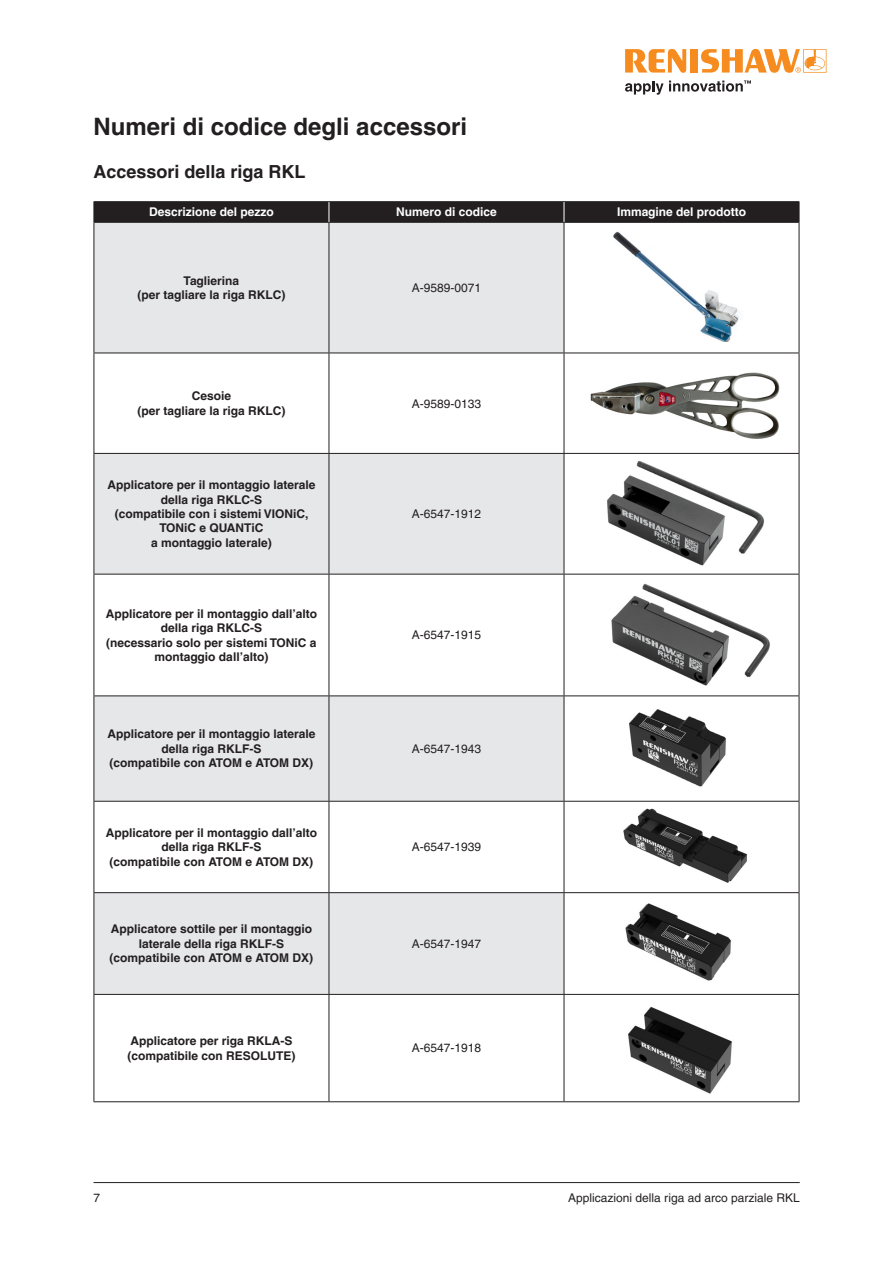
<style>
.page{position:relative;width:893px;height:1263px;background:#fff}
.page>*{position:absolute;margin:0;border:0;box-sizing:border-box;transform-origin:0 0}
.Heading_1__16pt_Bold{font:700 24px "Helvetica LT Pro";color:#231f20}
.Heading_4__12pt_Bold{font:700 18px "Helvetica LT Pro";color:#231f20}
.Column_1_bold_text{font:700 12px/14.4px "Helvetica LT Pro";color:#231f20;text-align:center}
.Table_body_text_centred{font:12px "Helvetica LT Pro";color:#231f20}
.Inside_Table_header_centred{font:700 12px "Helvetica LT Pro";color:#fff}
</style>
<div class="page">
<hr style="left:94px;top:1182px;width:706px;height:1px;background:#231f20">
<div style="left:95px;top:223px;width:469px;height:130px;background:#e6e7e9"></div>
<svg style="left:95px;top:354px;width:469px;height:747px"></svg>
<hr style="left:329px;top:201px;width:235px;height:1px;background:#231f20">
<hr style="left:564px;top:201px;width:235px;height:1px;background:#231f20">
<hr style="left:94px;top:222px;width:235px;height:1px;background:#231f20">
<hr style="left:329px;top:222px;width:235px;height:1px;background:#231f20">
<hr style="left:564px;top:222px;width:235px;height:1px;background:#231f20">
<hr style="left:94px;top:223px;width:1px;height:130px;background:#231f20">
<hr style="left:329px;top:223px;width:1px;height:130px;background:#231f20">
<hr style="left:564px;top:223px;width:1px;height:130px;background:#231f20">
<hr style="left:799px;top:223px;width:1px;height:130px;background:#231f20">
<hr style="left:94px;top:353px;width:235px;height:1px;background:#231f20">
<hr style="left:94px;top:353px;width:1px;height:100px;background:#231f20">
<hr style="left:329px;top:353px;width:235px;height:1px;background:#231f20">
<hr style="left:329px;top:353px;width:1px;height:100px;background:#231f20">
<hr style="left:564px;top:353px;width:235px;height:1px;background:#231f20">
<hr style="left:564px;top:353px;width:1px;height:100px;background:#231f20">
<hr style="left:799px;top:353px;width:1px;height:100px;background:#231f20">
<hr style="left:94px;top:453px;width:235px;height:1px;background:#231f20">
<hr style="left:94px;top:454px;width:1px;height:120px;background:#231f20">
<hr style="left:329px;top:453px;width:235px;height:1px;background:#231f20">
<hr style="left:329px;top:454px;width:1px;height:120px;background:#231f20">
<hr style="left:564px;top:453px;width:235px;height:1px;background:#231f20">
<hr style="left:564px;top:454px;width:1px;height:120px;background:#231f20">
<hr style="left:799px;top:454px;width:1px;height:120px;background:#231f20">
<hr style="left:94px;top:574px;width:235px;height:1px;background:#231f20">
<hr style="left:94px;top:574px;width:1px;height:121px;background:#231f20">
<hr style="left:329px;top:574px;width:235px;height:1px;background:#231f20">
<hr style="left:329px;top:574px;width:1px;height:121px;background:#231f20">
<hr style="left:564px;top:574px;width:235px;height:1px;background:#231f20">
<hr style="left:564px;top:574px;width:1px;height:121px;background:#231f20">
<hr style="left:799px;top:574px;width:1px;height:121px;background:#231f20">
<hr style="left:94px;top:695px;width:235px;height:1px;background:#231f20">
<hr style="left:94px;top:696px;width:1px;height:105px;background:#231f20">
<hr style="left:329px;top:695px;width:235px;height:1px;background:#231f20">
<hr style="left:329px;top:696px;width:1px;height:105px;background:#231f20">
<hr style="left:564px;top:695px;width:235px;height:1px;background:#231f20">
<hr style="left:564px;top:696px;width:1px;height:105px;background:#231f20">
<hr style="left:799px;top:696px;width:1px;height:105px;background:#231f20">
<hr style="left:94px;top:801px;width:235px;height:1px;background:#231f20">
<hr style="left:94px;top:802px;width:1px;height:90px;background:#231f20">
<hr style="left:329px;top:801px;width:235px;height:1px;background:#231f20">
<hr style="left:329px;top:802px;width:1px;height:90px;background:#231f20">
<hr style="left:564px;top:801px;width:235px;height:1px;background:#231f20">
<hr style="left:564px;top:802px;width:1px;height:90px;background:#231f20">
<hr style="left:799px;top:802px;width:1px;height:90px;background:#231f20">
<hr style="left:94px;top:892px;width:235px;height:1px;background:#231f20">
<hr style="left:94px;top:893px;width:1px;height:101px;background:#231f20">
<hr style="left:329px;top:892px;width:235px;height:1px;background:#231f20">
<hr style="left:329px;top:893px;width:1px;height:101px;background:#231f20">
<hr style="left:564px;top:892px;width:235px;height:1px;background:#231f20">
<hr style="left:564px;top:893px;width:1px;height:101px;background:#231f20">
<hr style="left:799px;top:893px;width:1px;height:101px;background:#231f20">
<hr style="left:94px;top:994px;width:235px;height:1px;background:#231f20">
<hr style="left:94px;top:995px;width:1px;height:106px;background:#231f20">
<hr style="left:329px;top:994px;width:235px;height:1px;background:#231f20">
<hr style="left:329px;top:995px;width:1px;height:106px;background:#231f20">
<hr style="left:564px;top:994px;width:235px;height:1px;background:#231f20">
<hr style="left:564px;top:995px;width:1px;height:106px;background:#231f20">
<hr style="left:799px;top:995px;width:1px;height:106px;background:#231f20">
<hr style="left:94px;top:1101px;width:235px;height:1px;background:#231f20">
<hr style="left:329px;top:1101px;width:235px;height:1px;background:#231f20">
<hr style="left:564px;top:1101px;width:235px;height:1px;background:#231f20">
<hr style="left:94px;top:201px;width:235px;height:1px;background:#231f20">
<div style="left:94px;top:202px;width:706px;height:20px;background:#231f20"></div>
<img style="left:613px;top:231px;width:126px;height:110px">
<img style="left:590px;top:372px;width:190px;height:67px">
<img style="left:607px;top:460px;width:158px;height:106px">
<img style="left:611px;top:583px;width:159px;height:103px">
<img style="left:629px;top:709px;width:97px;height:78px">
<img style="left:623px;top:808px;width:124px;height:75px">
<img style="left:625px;top:903px;width:106px;height:78px">
<img style="left:628px;top:1007px;width:104px;height:87px">
<svg style="left:625px;top:49px;width:61px;height:24px"></svg>
<div style="left:690px;top:49px;width:8px;height:24px;background:#f68c1f"></div>
<svg style="left:701px;top:49px;width:125px;height:24px"></svg>
<svg style="left:625px;top:80px;width:126px;height:15px"></svg>
<p class="Heading_1__16pt_Bold" style="left:94px;top:112px;width:375px">Numeri di codice degli accessori</p>
<p class="Heading_4__12pt_Bold" style="left:94px;top:161px;width:214px">Accessori della riga RKL</p>
<p class="Inside_Table_header_centred" style="left:149px;top:205px;width:126px">Descrizione del pezzo</p>
<p class="Inside_Table_header_centred" style="left:396px;top:205px;width:102px">Numero di codice</p>
<p class="Inside_Table_header_centred" style="left:617px;top:205px;width:130px">Immagine del prodotto</p>
<p class="Column_1_bold_text" style="left:137px;top:273px;width:149px">Taglierina<br>(per tagliare la riga RKLC)</p>
<p class="Table_body_text_centred" style="left:412px;top:281px;width:71px">A-9589-0071</p>
<p class="Column_1_bold_text" style="left:137px;top:389px;width:149px">Cesoie<br>(per tagliare la riga RKLC)</p>
<p class="Table_body_text_centred" style="left:412px;top:396px;width:71px">A-9589-0133</p>
<p class="Column_1_bold_text" style="left:108px;top:478px;width:209px">Applicatore per il montaggio laterale della riga RKLC-S<br>(compatibile con i sistemi VIONiC,<br>TONiC e QUANTiC<br>a montaggio laterale)</p>
<p class="Column_1_bold_text" style="left:106px;top:606px;width:213px">Applicatore per il montaggio dall’alto della riga RKLC-S<br>(necessario solo per sistemi TONiC a montaggio dall’alto)</p>
<p class="Column_1_bold_text" style="left:108px;top:727px;width:209px">Applicatore per il montaggio laterale della riga RKLF-S<br>(compatibile con ATOM e ATOM DX)</p>
<p class="Column_1_bold_text" style="left:106px;top:825px;width:213px">Applicatore per il montaggio dall’alto della riga RKLF-S<br>(compatibile con ATOM e ATOM DX)</p>
<p class="Column_1_bold_text" style="left:110px;top:922px;width:205px">Applicatore sottile per il montaggio laterale della riga RKLF-S (compatibile con ATOM e ATOM DX)</p>
<p class="Table_body_text_centred" style="left:412px;top:507px;width:71px">A-6547-1912</p>
<p class="Table_body_text_centred" style="left:412px;top:628px;width:71px">A-6547-1915</p>
<p class="Table_body_text_centred" style="left:412px;top:742px;width:71px">A-6547-1943</p>
<p class="Table_body_text_centred" style="left:412px;top:840px;width:71px">A-6547-1939</p>
<p class="Table_body_text_centred" style="left:412px;top:937px;width:71px">A-6547-1947</p>
<p class="Column_1_bold_text" style="left:127px;top:1034px;width:170px;text-align:left">Applicatore per riga RKLA-S (compatibile con RESOLUTE)</p>
<p class="Table_body_text_centred" style="left:412px;top:1041px;width:71px">A-6547-1918</p>
<p class="Table_body_text_centred" style="left:94px;top:1191px;width:8px">7</p>
<p class="Table_body_text_centred" style="left:568px;top:1191px;width:233px">Applicazioni della riga ad arco parziale RKL</p>
</div>
